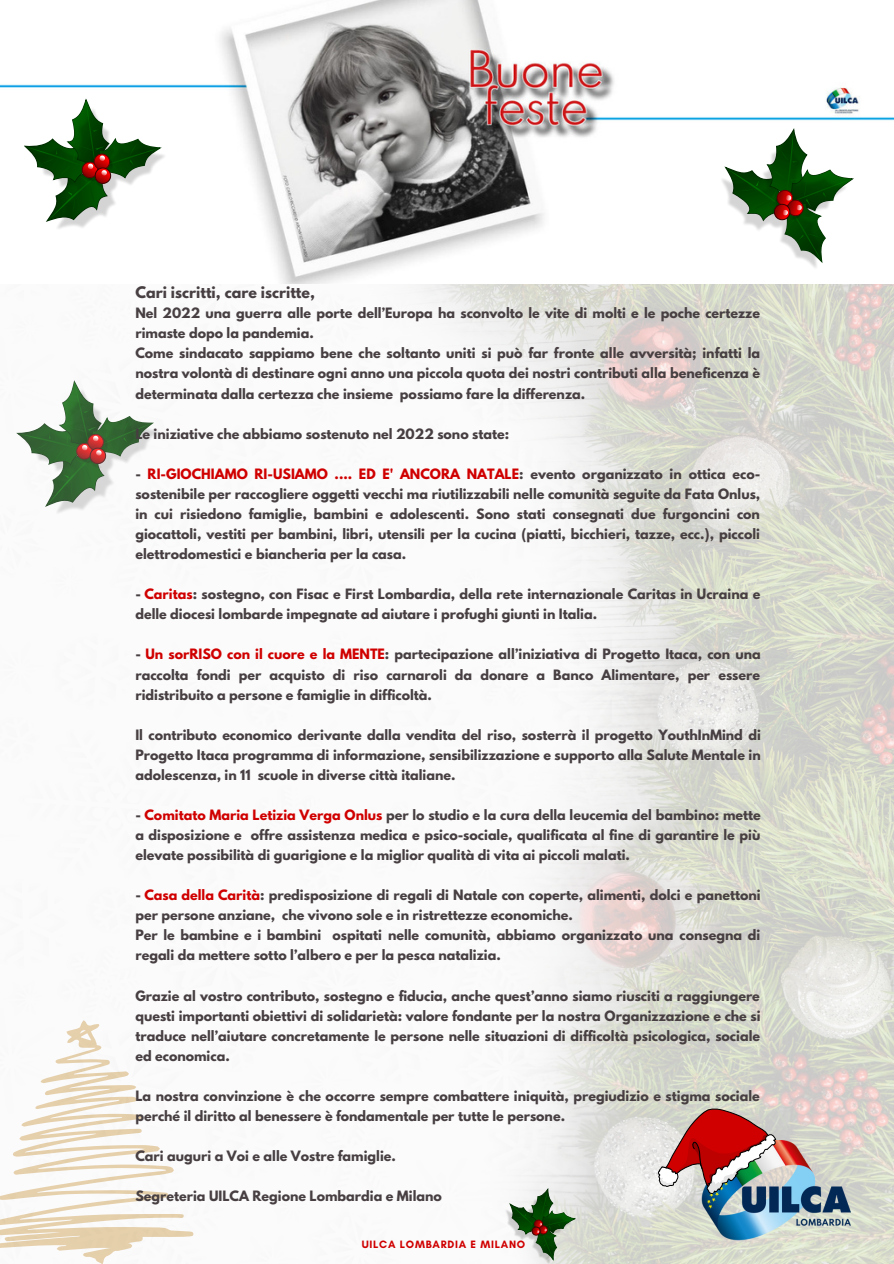
<style>
.page{position:relative;width:894px;height:1264px;background:#fff}
.page>*{position:absolute;margin:0;border:0;box-sizing:border-box;transform-origin:0 0}
.t1{font:700 14.1px "League Spartan";color:#473f41}
.t2{font:700 12.6px/20.1px "League Spartan";color:#473f41;text-align:justify}
.t3{font:700 10.8px "Glacial Indifference";letter-spacing:.07em;color:#d00000}
.s1{color:#d00000}
</style>
<div class="page">
<img style="left:0;top:0;width:893px;height:1263px">
<img style="left:711px;top:128px;width:148px;height:156px">
<svg style="left:722px;top:125px;width:137px;height:145px"></svg>
<img style="left:22px;top:100px;width:151px;height:142px">
<svg style="left:19px;top:95px;width:145px;height:134px"></svg>
<img style="left:697px;top:1140px;width:153px;height:104px">
<img style="left:504px;top:1191px;width:68px;height:72px">
<svg style="left:508px;top:1188px;width:67px;height:73px"></svg>
<svg style="left:647px;top:1089px;width:138px;height:115px;background:#bf9693"></svg>
<p class="t1" style="left:135px;top:285px;width:181px">Cari iscritti, care iscritte,</p>
<p class="t2" style="left:135px;top:305px;width:626px;text-align:left">Nel 2022 una guerra alle porte dell’Europa ha sconvolto le vite di molti e le poche certezze rimaste dopo la pandemia.<br>Come sindacato sappiamo bene che soltanto uniti si può far fronte alle avversità; infatti la nostra volontà di destinare ogni anno una piccola quota dei nostri contributi alla beneficenza è determinata dalla certezza che insieme possiamo fare la differenza.</p>
<p class="t2" style="left:135px;top:425px;width:375px">Le iniziative che abbiamo sostenuto nel 2022 sono state:</p>
<p class="t2" style="left:135px;top:465px;width:626px">- <span class="s1">RI-GIOCHIAMO RI-USIAMO .... ED E' ANCORA NATALE</span>: evento organizzato in ottica eco&shy;sostenibile per raccogliere oggetti vecchi ma riutilizzabili nelle comunità seguite da Fata Onlus, in cui risiedono famiglie, bambini e adolescenti. Sono stati consegnati due furgoncini con giocattoli, vestiti per bambini, libri, utensili per la cucina (piatti, bicchieri, tazze, ecc.), piccoli elettrodomestici e biancheria per la casa.</p>
<p class="t2" style="left:135px;top:585px;width:626px">- <span class="s1">Caritas</span>: sostegno, con Fisac e First Lombardia, della rete internazionale Caritas in Ucraina e delle diocesi lombarde impegnate ad aiutare i profughi giunti in Italia.</p>
<p class="t2" style="left:135px;top:646px;width:626px">- <span class="s1">Un sorRISO con il cuore e la MENTE</span>: partecipazione all’iniziativa di Progetto Itaca, con una raccolta fondi per acquisto di riso carnaroli da donare a Banco Alimentare, per essere ridistribuito a persone e famiglie in difficoltà.</p>
<p class="t2" style="left:135px;top:726px;width:626px">Il contributo economico derivante dalla vendita del riso, sosterrà il progetto YouthInMind di Progetto Itaca programma di informazione, sensibilizzazione e supporto alla Salute Mentale in adolescenza, in 11 scuole in diverse città italiane.</p>
<p class="t2" style="left:135px;top:806px;width:626px">- <span class="s1">Comitato Maria Letizia Verga Onlus</span> per lo studio e la cura della leucemia del bambino: mette a disposizione e offre assistenza medica e psico-sociale, qualificata al fine di garantire le più elevate possibilità di guarigione e la miglior qualità di vita ai piccoli malati.</p>
<p class="t2" style="left:135px;top:886px;width:626px;text-align:left">- <span class="s1">Casa della Carità</span>: predisposizione di regali di Natale con coperte, alimenti, dolci e panettoni per persone anziane, che vivono sole e in ristrettezze economiche.<br>Per le bambine e i bambini ospitati nelle comunità, abbiamo organizzato una consegna di regali da mettere sotto l’albero e per la pesca natalizia.</p>
<p class="t2" style="left:135px;top:987px;width:626px">Grazie al vostro contributo, sostegno e fiducia, anche quest’anno siamo riusciti a raggiungere questi importanti obiettivi di solidarietà: valore fondante per la nostra Organizzazione e che si traduce nell’aiutare concretamente le persone nelle situazioni di difficoltà psicologica, sociale ed economica.</p>
<p class="t2" style="left:135px;top:1087px;width:625px">La nostra convinzione è che occorre sempre combattere iniquità, pregiudizio e stigma sociale perché il diritto al benessere è fondamentale per tutte le persone.</p>
<p class="t2" style="left:135px;top:1147px;width:262px">Cari auguri a Voi e alle Vostre famiglie.</p>
<p class="t2" style="left:135px;top:1187px;width:308px">Segreteria UILCA Regione Lombardia e Milano</p>
<p class="t3" style="left:361px;top:1237px;width:165px">UILCA LOMBARDIA E MILANO</p>
</div>
